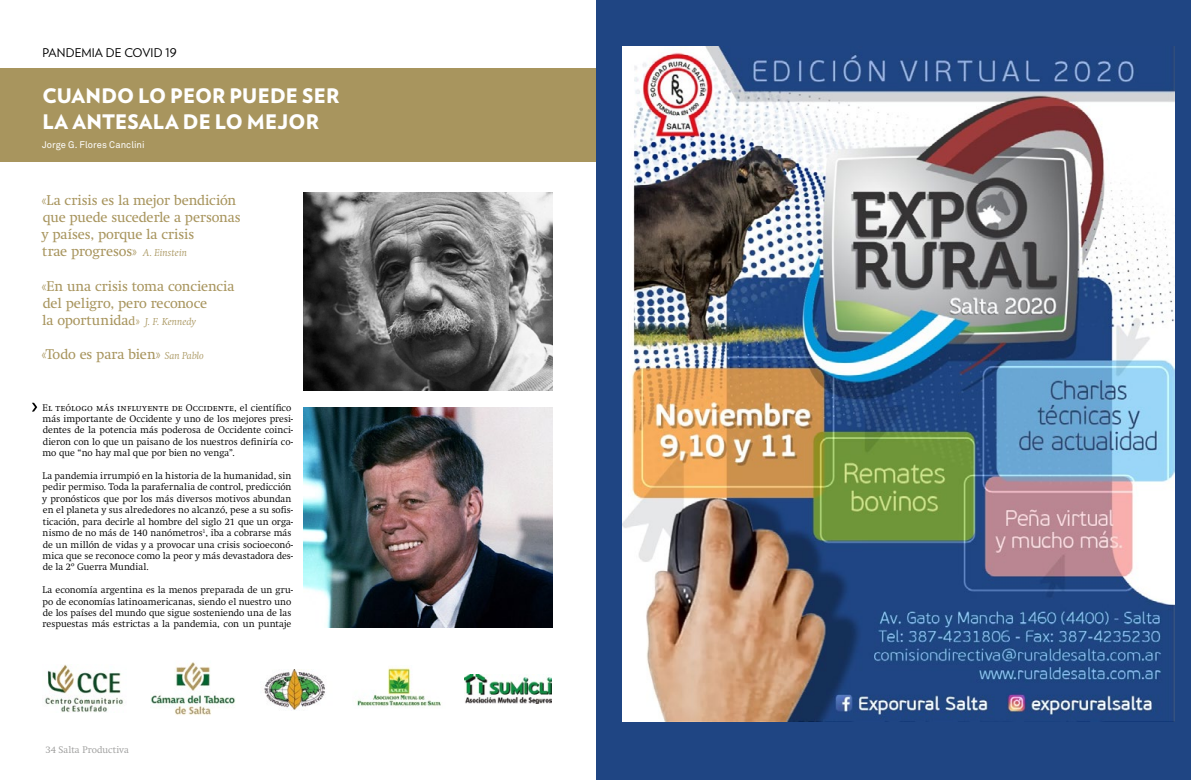
<style>
.page{position:relative;width:1191px;height:780px;background:#fff}
.page>*{position:absolute;margin:0;border:0;box-sizing:border-box;transform-origin:0 0}
.t1{font:900 20px/26px "Verlag";letter-spacing:.005em;color:#fff}
.t2{font:14px/17px "Swift";letter-spacing:-.005em;color:#a8955e}
.t3{font:12px "Verlag";letter-spacing:.005em;color:#000}
.t4{font:300 9.5px/11.4px "Swift";letter-spacing:.005em;color:#000}
.t5{font:9.5px "Swift Light SC";letter-spacing:.01em;color:#000}
.t6{font:9.5px "Akkurat Pro";letter-spacing:.005em;color:#fff}
.t7{font:300 9.5px "Swift";letter-spacing:.015em;color:#9d9d9c}
.s1{font-weight:300;font-style:italic;font-size:10px}
.s2{font-size:12px}
.s3{font-family:"Swift";font-weight:300}
</style>
<div class="page">
<div style="left:596px;top:0;width:595px;height:780px;background:#1f4583"></div>
<div style="left:0;top:68px;width:595px;height:94px;background:#a8955e"></div>
<svg style="left:32px;top:403px;width:5px;height:8px"></svg>
<img style="left:44px;top:665px;width:79px;height:47px">
<img style="left:264px;top:669px;width:61px;height:41px">
<img style="left:151px;top:662px;width:84px;height:53px">
<img style="left:465px;top:674px;width:87px;height:29px">
<img style="left:356px;top:667px;width:85px;height:39px">
<img style="left:304px;top:407px;width:249px;height:220px">
<img style="left:304px;top:192px;width:249px;height:198px">
<img style="left:622px;top:46px;width:552px;height:675px">
<p class="t3" style="left:43px;top:44px;width:136px">PANDEMIA DE COVID 19</p>
<h1 class="t1" style="left:43px;top:81px;width:298px">CUANDO LO PEOR PUEDE SER<br>LA ANTESALA DE LO MEJOR</h1>
<p class="t6" style="left:42px;top:139px;width:104px">Jorge G. Flores Canclini</p>
<h2 class="t2" style="left:41px;top:192px;width:201px">«La crisis es la mejor bendición que puede sucederle a personas y países, porque la crisis<br>trae progresos» <span class="s1">A. Einstein</span></h2>
<h2 class="t2" style="left:41px;top:278px;width:194px">«En una crisis toma conciencia del peligro, pero reconoce<br>la oportunida<span class="s2">d»</span> <span class="s1">J. F. Kennedy</span></h2>
<h2 class="t2" style="left:41px;top:346px;width:164px">«Todo es para bien» <span class="s1">San Pablo</span></h2>
<p class="t5" style="left:43px;top:402px;width:250px">El teólogo más influyente de Occidente<span class="s3">, el científico</span></p>
<p class="t4" style="left:43px;top:413px;width:252px;text-align:justify">más importante de Occidente y uno de los mejores presi&shy;dentes de la potencia más poderosa de Occidente coinci&shy;dieron con lo que un paisano de los nuestros definiría co&shy;mo que “no hay mal que por bien no venga”.</p>
<p class="t4" style="left:42px;top:470px;width:252px">La pandemia irrumpió en la historia de la humanidad, sin pedir permiso. Toda la parafernalia de control, predicción y pronósticos que por los más diversos motivos abundan en el planeta y sus alrededores no alcanzó, pese a su sofis&shy;ticación, para decirle al hombre del siglo 21 que un orga&shy;nismo de no más de 140 nanómetros<sup>1</sup>, iba a cobrarse más de un millón de vidas y a provocar una crisis socioeconó&shy;mica que se reconoce como la peor y más devastadora des&shy;de la 2º Guerra Mundial.</p>
<p class="t4" style="left:43px;top:584px;width:252px">La economía argentina es la menos preparada de un gru&shy;po de economías latinoamericanas, siendo el nuestro uno de los países del mundo que sigue sosteniendo una de las respuestas más estrictas a la pandemia, con un puntaje</p>
<p class="t7" style="left:45px;top:744px;width:85px">34 Salta Productiva</p>
</div>
